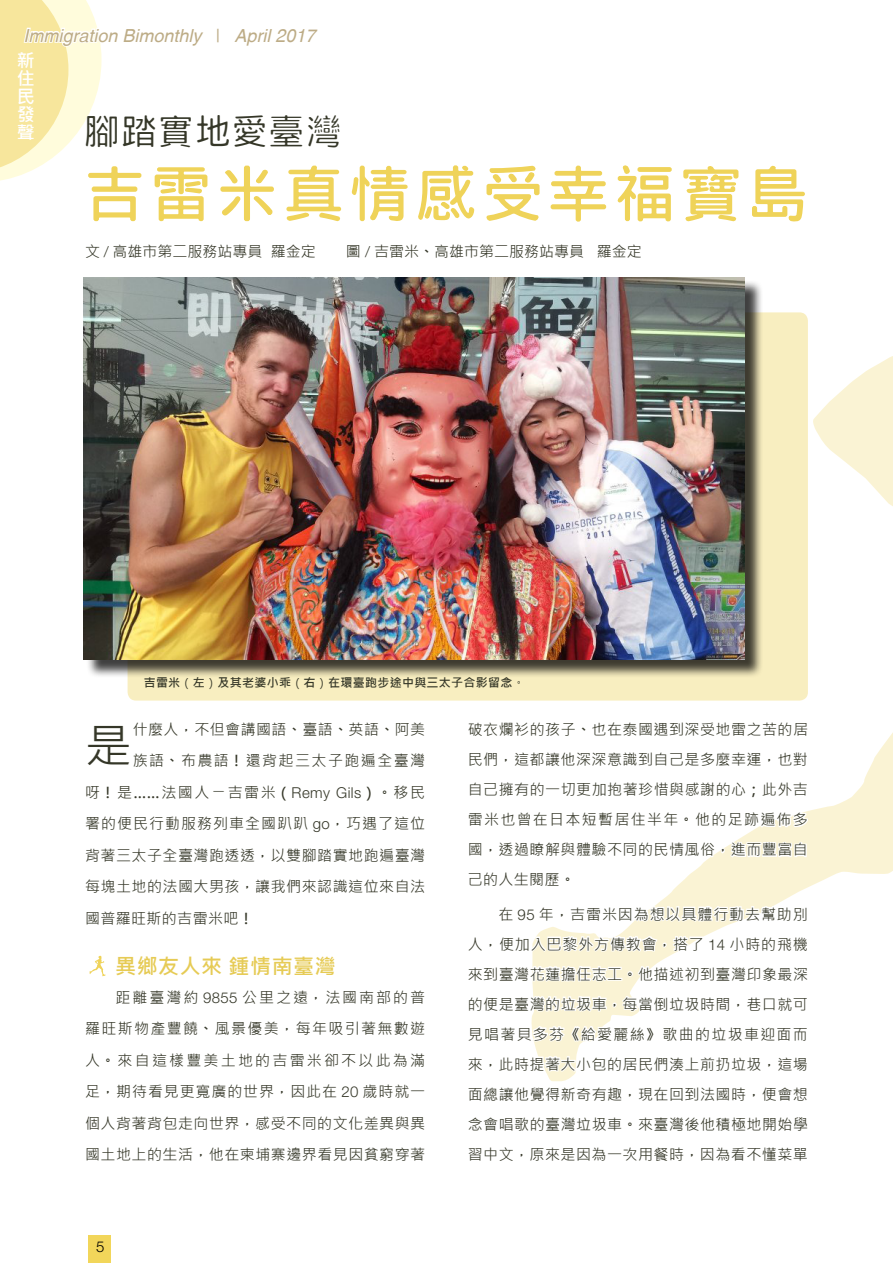
<style>
.page{position:relative;width:893px;height:1263px;background:#fff}
.page>*{position:absolute;margin:0;border:0;box-sizing:border-box;transform-origin:0 0}
.t1{font:300 61.5px "Han Wang Hei";letter-spacing:.075em;color:#efd359}
.t2{font:46.5px "Microsoft Jheng Hei";color:#353728}
.t3{font:300 36px "Han Wang Hei";letter-spacing:.025em;color:#353728}
.t4{font:700 21px "Microsoft Jheng Hei";letter-spacing:.025em;color:#e6cb55}
.t5{font:italic 18px "Helvetica cyr";color:#bdac86}
.t6{font:700 18px/18px "Microsoft Jheng Hei";color:#fff;text-align:justify}
.t7{font:15px/30px "Microsoft Jheng Hei";letter-spacing:.035em;color:#353728;text-align:justify}
.t8{font:15px "Microsoft Jheng Hei";color:#353728}
.t9{font:15px "Microsoft Jheng Hei";letter-spacing:.07em;color:#353728}
.t10{font:15px "Microsoft Jheng Hei";letter-spacing:.095em;color:#353728}
.t11{font:300 15px "Helvetica Neue LT Pro";color:#000}
.t12{font:700 12px "Microsoft Jheng Hei";letter-spacing:.025em;color:#353728}
.s1{font-weight:700;font-style:normal}
.s2{font-family:"Helvetica Neue LT Pro";font-weight:300}
.s3{font-weight:700}
.s4{font-weight:400}
.s5{font-family:"Adobe Ming Std";font-weight:300}
</style>
<div class="page">
<div style="left:88px;top:1235px;width:23px;height:28px;background:#f2d65a"></div>
<svg style="left:530px;top:165px;width:363px;height:917px"></svg>
<div style="left:128px;top:312px;width:680px;height:389px;background:#f8eec0;border-radius:9px"></div>
<svg style="left:90px;top:956px;width:16px;height:20px"></svg>
<svg style="left:530px;top:719px;width:279px;height:19px"></svg>
<svg style="left:530px;top:749px;width:279px;height:20px"></svg>
<svg style="left:530px;top:780px;width:280px;height:265px"></svg>
<svg style="left:530px;top:1051px;width:279px;height:22px"></svg>
<div style="left:86px;top:280px;width:677px;height:398px;background:#000;opacity:.75"></div>
<img style="left:84px;top:278px;width:660px;height:382px">
<svg style="left:0;top:0;width:208px;height:222px"></svg>
<svg style="left:220px;top:165px;width:54px;height:57px"></svg>
<svg style="left:286px;top:165px;width:56px;height:57px"></svg>
<svg style="left:351px;top:165px;width:57px;height:57px"></svg>
<svg style="left:418px;top:165px;width:56px;height:56px"></svg>
<svg style="left:486px;top:165px;width:54px;height:57px"></svg>
<svg style="left:550px;top:165px;width:57px;height:57px"></svg>
<svg style="left:617px;top:166px;width:55px;height:56px"></svg>
<svg style="left:683px;top:166px;width:56px;height:56px"></svg>
<svg style="left:751px;top:165px;width:55px;height:58px"></svg>
<p class="t5" style="left:23px;top:25px;width:294px">Immigration Bimonthly <span class="s1">|</span> April 2017</p>
<p class="t6" style="left:17px;top:52px;width:19px">新住民發聲</p>
<h3 class="t3" style="left:84px;top:113px;width:259px">腳踏實地愛臺灣</h3>
<h1 class="t1" style="left:84px;top:162px;width:725px">吉雷米真情感受幸福寶島</h1>
<p class="t8" style="left:85px;top:242px;width:558px">文 <span class="s2">/</span> 高雄市第二服務站專員 羅金定　　圖 <span class="s2">/</span> 吉雷米<span class="s3">、</span>高雄市第二服務站專員 羅金定</p>
<p class="t12" style="left:144px;top:675px;width:382px">吉雷米<span class="s4">（</span>左<span class="s4">）</span>及其老婆小乖<span class="s4">（</span>右<span class="s4">）</span>在環臺跑步途中與三太子合影留念<span class="s4">。</span></p>
<h2 class="t2" style="left:85px;top:716px;width:48px">是</h2>
<p class="t7" style="left:133px;top:714px;width:294px">什麼人<span class="s3">，</span>不但會講國語<span class="s3">、</span>臺語<span class="s3">、</span>英語<span class="s3">、</span>阿美</p>
<p class="t10" style="left:133px;top:751px;width:294px">族語<span class="s3">、</span>布農語<span class="s3">！</span>還背起三太子跑遍全臺灣</p>
<p class="t7" style="left:85px;top:777px;width:342px">呀<span class="s3">！</span>是<span class="s3">……</span>法國人<span class="s5">－</span>吉雷米<span class="s3">（</span><span class="s2">Remy Gils</span><span class="s3">）。</span>移民</p>
<p class="t9" style="left:85px;top:814px;width:342px">署的便民行動服務列車全國趴趴 <span class="s2">go</span><span class="s3">，</span>巧遇了這位</p>
<p class="t7" style="left:85px;top:840px;width:342px">背著三太子全臺灣跑透透<span class="s3">，</span>以雙腳踏實地跑遍臺灣</p>
<p class="t7" style="left:85px;top:871px;width:342px">每塊土地的法國大男孩<span class="s3">，</span>讓我們來認識這位來自法</p>
<p class="t7" style="left:85px;top:903px;width:170px">國普羅旺斯的吉雷米吧<span class="s3">！</span></p>
<h3 class="t4" style="left:115px;top:953px;width:222px">異鄉友人來 鍾情南臺灣</h3>
<p class="t7" style="left:85px;top:981px;width:342px;line-height:31.5px;text-indent:31px">距離臺灣約 <span class="s2">9855</span> 公里之遠<span class="s3">，</span>法國南部的普羅旺斯物產豐饒<span class="s3">、</span>風景優美<span class="s3">，</span>每年吸引著無數遊人<span class="s3">。</span>來自這樣豐美土地的吉雷米卻不以此為滿足<span class="s3">，</span>期待看見更寬廣的世界<span class="s3">，</span>因此在 <span class="s2">20</span> 歲時就一個人背著背包走向世界<span class="s3">，</span>感受不同的文化差異與異國土地上的生活<span class="s3">，</span>他在柬埔寨邊界看見因貧窮穿著</p>
<p class="t11" style="left:96px;top:1237px;width:10px">5</p>
<p class="t7" style="left:468px;top:714px;width:342px">破衣爛衫的孩子<span class="s3">、</span>也在泰國遇到深受地雷之苦的居民們<span class="s3">，</span>這都讓他深深意識到自己是多麼幸運<span class="s3">，</span>也對自己擁有的一切更加抱著珍惜與感謝的心<span class="s3">；</span>此外吉雷米也曾在日本短暫居住半年<span class="s3">。</span>他的足跡遍佈多國<span class="s3">，</span>透過瞭解與體驗不同的民情風俗<span class="s3">，</span>進而豐富自己的人生閱歷<span class="s3">。</span></p>
<p class="t7" style="left:468px;top:899px;width:342px;text-indent:31px">在 <span class="s2">95</span> 年<span class="s3">，</span>吉雷米因為想以具體行動去幫助別人<span class="s3">，</span>便加入巴黎外方傳教會<span class="s3">，</span>搭了 <span class="s2">14</span> 小時的飛機來到臺灣花蓮擔任志工<span class="s3">。</span>他描述初到臺灣印象最深的便是臺灣的垃圾車<span class="s3">，</span>每當倒垃圾時間<span class="s3">，</span>巷口就可見唱著貝多芬<span class="s3">《</span>給愛麗絲<span class="s3">》</span>歌曲的垃圾車迎面而來<span class="s3">，</span>此時提著大小包的居民們湊上前扔垃圾<span class="s3">，</span>這場面總讓他覺得新奇有趣<span class="s3">，</span>現在回到法國時<span class="s3">，</span>便會想念會唱歌的臺灣垃圾車<span class="s3">。</span>來臺灣後他積極地開始學習中文<span class="s3">，</span>原來是因為一次用餐時<span class="s3">，</span>因為看不懂菜單</p>
</div>
